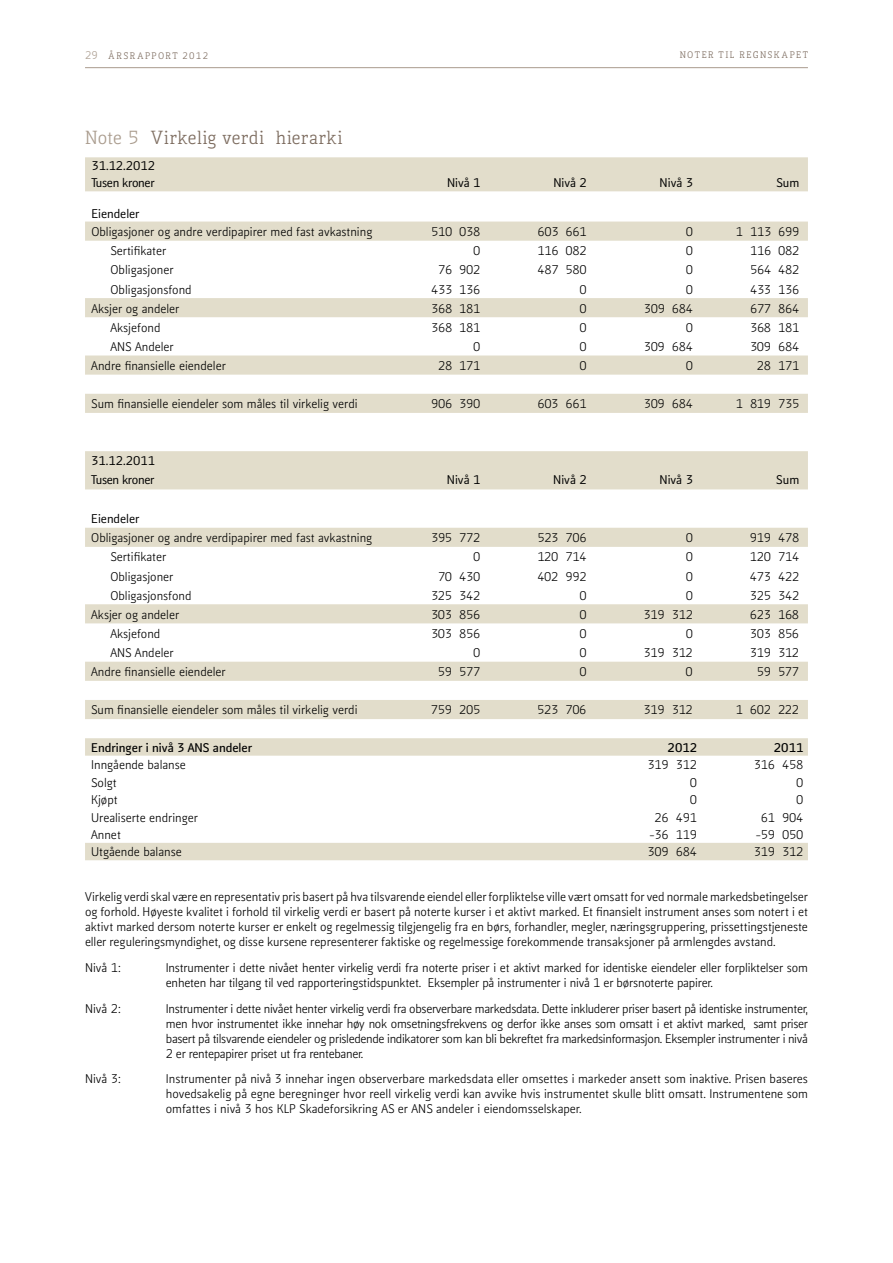
<style>
.page{position:relative;width:893px;height:1263px;background:#fff}
.page>*{position:absolute;margin:0;border:0;box-sizing:border-box;transform-origin:0 0}
.t1{font:18px "Kofi Pure Serif";letter-spacing:.03em;color:#7b6a5d}
.t2{font:12px/15px "Kofi Pure Sans";letter-spacing:-.005em;color:#000;text-align:justify}
.t3{font:500 12px/17px "Kofi Pure Sans";color:#000}
.t4{font:700 12px "Kofi Pure Sans";color:#000}
.t5{font:12px "Kofi Pure Serif";letter-spacing:-.02em;color:#000}
.t6{font:9px "Kofi Pure Serif";letter-spacing:.175em;color:#7b6a5d}
.t7{font:9px "Kofi Pure Serif";letter-spacing:.155em;color:#7b6a5d}
.s1{font-size:10.5px;color:#a99b8d}
.s2{color:#a99b8d}
</style>
<div class="page">
<hr style="left:85px;top:67px;width:723px;height:1px;background:#a99b8d">
<svg style="left:85px;top:157px;width:723px;height:703px"></svg>
<p class="t7" style="left:85px;top:50px;width:125px"><span class="s1">29</span> ÅRSRAPPORT 2012</p>
<p class="t6" style="left:680px;top:49px;width:130px">NOTER TIL REGNSKAPET</p>
<h1 class="t1" style="left:85px;top:126px;width:259px"><span class="s2">NOTE 5</span> VIRKELIG VERDI HIERARKI</h1>
<p class="t3" style="left:91px;top:157px;width:65px">31.12.2012<br>Tusen kroner</p>
<p class="t3" style="left:447px;top:174px;width:35px">N ivå 1</p>
<p class="t3" style="left:553px;top:174px;width:35px">N ivå 2</p>
<p class="t3" style="left:660px;top:174px;width:35px">N ivå 3</p>
<p class="t3" style="left:776px;top:174px;width:25px">Sum</p>
<p class="t3" style="left:91px;top:205px;width:50px">Eiendeler</p>
<p class="t2" style="left:91px;top:225px;width:282px">Obligasjoner og andre verdipapirer med fast avkastning</p>
<p class="t2" style="left:431px;top:225px;width:51px">510 038</p>
<p class="t2" style="left:537px;top:225px;width:51px">603 661</p>
<p class="t2" style="left:686px;top:225px;width:9px">0</p>
<p class="t2" style="left:736px;top:225px;width:65px">1 113 699</p>
<p class="t2" style="left:111px;top:244px;width:57px">Sertifikater</p>
<p class="t2" style="left:473px;top:244px;width:9px">0</p>
<p class="t2" style="left:537px;top:244px;width:51px">116 082</p>
<p class="t2" style="left:686px;top:244px;width:9px">0</p>
<p class="t2" style="left:750px;top:244px;width:51px">116 082</p>
<p class="t2" style="left:111px;top:263px;width:65px">Obligasjoner</p>
<p class="t2" style="left:438px;top:263px;width:44px">76 902</p>
<p class="t2" style="left:537px;top:263px;width:51px">487 580</p>
<p class="t2" style="left:686px;top:263px;width:9px">0</p>
<p class="t2" style="left:750px;top:263px;width:51px">564 482</p>
<p class="t2" style="left:110px;top:282px;width:83px">Obligasjonsfond</p>
<p class="t2" style="left:431px;top:282px;width:51px">433 136</p>
<p class="t2" style="left:579px;top:282px;width:9px">0</p>
<p class="t2" style="left:686px;top:282px;width:9px">0</p>
<p class="t2" style="left:750px;top:282px;width:51px">433 136</p>
<p class="t2" style="left:91px;top:301px;width:90px">Aksjer og andeler</p>
<p class="t2" style="left:431px;top:301px;width:51px">368 181</p>
<p class="t2" style="left:579px;top:301px;width:9px">0</p>
<p class="t2" style="left:644px;top:301px;width:51px">309 684</p>
<p class="t2" style="left:750px;top:301px;width:51px">677 864</p>
<p class="t2" style="left:110px;top:320px;width:52px">Aksjefond</p>
<p class="t2" style="left:431px;top:320px;width:51px">368 181</p>
<p class="t2" style="left:579px;top:320px;width:9px">0</p>
<p class="t2" style="left:686px;top:320px;width:9px">0</p>
<p class="t2" style="left:750px;top:320px;width:51px">368 181</p>
<p class="t2" style="left:110px;top:339px;width:65px">ANS Andeler</p>
<p class="t2" style="left:473px;top:339px;width:9px">0</p>
<p class="t2" style="left:579px;top:339px;width:9px">0</p>
<p class="t2" style="left:644px;top:339px;width:51px">309 684</p>
<p class="t2" style="left:750px;top:339px;width:51px">309 684</p>
<p class="t2" style="left:91px;top:358px;width:136px">Andre finansielle eiendeler</p>
<p class="t2" style="left:438px;top:358px;width:44px">28 171</p>
<p class="t2" style="left:579px;top:358px;width:9px">0</p>
<p class="t2" style="left:686px;top:358px;width:9px">0</p>
<p class="t2" style="left:757px;top:358px;width:44px">28 171</p>
<p class="t2" style="left:91px;top:397px;width:268px">Sum finansielle eiendeler som måles til virkelig verdi</p>
<p class="t2" style="left:431px;top:397px;width:51px">906 390</p>
<p class="t2" style="left:537px;top:397px;width:51px">603 661</p>
<p class="t2" style="left:644px;top:397px;width:51px">309 684</p>
<p class="t2" style="left:736px;top:397px;width:65px">1 819 735</p>
<p class="t3" style="left:91px;top:451px;width:65px;line-height:19.2px">31.12.2011<br>Tusen kroner</p>
<p class="t3" style="left:447px;top:471px;width:35px">N ivå 1</p>
<p class="t3" style="left:553px;top:471px;width:35px">N ivå 2</p>
<p class="t3" style="left:659px;top:471px;width:35px">N ivå 3</p>
<p class="t3" style="left:776px;top:471px;width:25px">Sum</p>
<p class="t3" style="left:91px;top:510px;width:50px">Eiendeler</p>
<p class="t2" style="left:91px;top:531px;width:282px">Obligasjoner og andre verdipapirer med fast avkastning</p>
<p class="t2" style="left:431px;top:531px;width:51px">395 772</p>
<p class="t2" style="left:537px;top:531px;width:51px">523 706</p>
<p class="t2" style="left:686px;top:531px;width:9px">0</p>
<p class="t2" style="left:750px;top:531px;width:51px">919 478</p>
<p class="t2" style="left:110px;top:550px;width:57px">Sertifikater</p>
<p class="t2" style="left:473px;top:550px;width:9px">0</p>
<p class="t2" style="left:537px;top:550px;width:51px">120 714</p>
<p class="t2" style="left:686px;top:550px;width:9px">0</p>
<p class="t2" style="left:750px;top:550px;width:51px">120 714</p>
<p class="t2" style="left:110px;top:569px;width:65px">Obligasjoner</p>
<p class="t2" style="left:438px;top:569px;width:44px">70 430</p>
<p class="t2" style="left:537px;top:569px;width:51px">402 992</p>
<p class="t2" style="left:686px;top:569px;width:9px">0</p>
<p class="t2" style="left:750px;top:569px;width:51px">473 422</p>
<p class="t2" style="left:110px;top:588px;width:83px">Obligasjonsfond</p>
<p class="t2" style="left:431px;top:588px;width:51px">325 342</p>
<p class="t2" style="left:579px;top:588px;width:9px">0</p>
<p class="t2" style="left:686px;top:588px;width:9px">0</p>
<p class="t2" style="left:750px;top:588px;width:51px">325 342</p>
<p class="t2" style="left:91px;top:607px;width:90px">Aksjer og andeler</p>
<p class="t2" style="left:431px;top:607px;width:51px">303 856</p>
<p class="t2" style="left:579px;top:607px;width:9px">0</p>
<p class="t2" style="left:644px;top:607px;width:51px">319 312</p>
<p class="t2" style="left:750px;top:607px;width:51px">623 168</p>
<p class="t2" style="left:110px;top:626px;width:52px">Aksjefond</p>
<p class="t2" style="left:431px;top:626px;width:51px">303 856</p>
<p class="t2" style="left:579px;top:626px;width:9px">0</p>
<p class="t2" style="left:686px;top:626px;width:9px">0</p>
<p class="t2" style="left:750px;top:626px;width:51px">303 856</p>
<p class="t2" style="left:110px;top:645px;width:65px">ANS Andeler</p>
<p class="t2" style="left:473px;top:645px;width:9px">0</p>
<p class="t2" style="left:579px;top:645px;width:9px">0</p>
<p class="t2" style="left:644px;top:645px;width:51px">319 312</p>
<p class="t2" style="left:750px;top:645px;width:51px">319 312</p>
<p class="t2" style="left:91px;top:665px;width:136px">Andre finansielle eiendeler</p>
<p class="t2" style="left:438px;top:665px;width:44px">59 577</p>
<p class="t2" style="left:579px;top:665px;width:9px">0</p>
<p class="t2" style="left:686px;top:665px;width:9px">0</p>
<p class="t2" style="left:757px;top:665px;width:44px">59 577</p>
<p class="t2" style="left:91px;top:703px;width:268px">Sum finansielle eiendeler som måles til virkelig verdi</p>
<p class="t2" style="left:431px;top:703px;width:51px">759 205</p>
<p class="t2" style="left:537px;top:703px;width:51px">523 706</p>
<p class="t2" style="left:644px;top:703px;width:51px">319 312</p>
<p class="t2" style="left:736px;top:703px;width:65px">1 602 222</p>
<p class="t4" style="left:91px;top:739px;width:162px">Endringer i nivå 3 ANS andeler</p>
<p class="t4" style="left:668px;top:739px;width:31px">2012</p>
<p class="t4" style="left:774px;top:739px;width:31px">2011</p>
<p class="t2" style="left:91px;top:758px;width:96px">Inngående balanse</p>
<p class="t2" style="left:647px;top:758px;width:51px">319 312</p>
<p class="t2" style="left:754px;top:758px;width:51px">316 458</p>
<p class="t2" style="left:91px;top:775px;width:27px">Solgt</p>
<p class="t2" style="left:690px;top:775px;width:9px">0</p>
<p class="t2" style="left:796px;top:775px;width:9px">0</p>
<p class="t2" style="left:91px;top:793px;width:28px">Kjøpt</p>
<p class="t2" style="left:690px;top:793px;width:9px">0</p>
<p class="t2" style="left:796px;top:793px;width:9px">0</p>
<p class="t2" style="left:91px;top:810px;width:108px">Urealiserte endringer</p>
<p class="t5" style="left:654px;top:810px;width:44px">26 491</p>
<p class="t5" style="left:761px;top:810px;width:44px">61 904</p>
<p class="t2" style="left:91px;top:827px;width:31px">Annet</p>
<p class="t2" style="left:649px;top:827px;width:49px">-36 119</p>
<p class="t2" style="left:756px;top:827px;width:49px">-59 050</p>
<p class="t2" style="left:91px;top:845px;width:92px">Utgående balanse</p>
<p class="t2" style="left:647px;top:845px;width:51px">309 684</p>
<p class="t2" style="left:754px;top:845px;width:51px">319 312</p>
<p class="t2" style="left:85px;top:890px;width:724px">Virkelig verdi skal være en representativ pris basert på hva tilsvarende eiendel eller forpliktelse ville vært omsatt for ved normale markedsbetingelser og forhold. Høyeste kvalitet i forhold til virkelig verdi er basert på noterte kurser i et aktivt marked. Et finansielt instrument anses som notert i et aktivt marked dersom noterte kurser er enkelt og regelmessig tilgjengelig fra en børs, forhandler, megler, næringsgruppering, prissettingstjeneste eller reguleringsmyndighet, og disse kursene representerer faktiske og regelmessige forekommende transaksjoner på armlengdes avstand.</p>
<p class="t2" style="left:85px;top:960px;width:37px">Nivå 1:</p>
<p class="t2" style="left:166px;top:960px;width:644px">Instrumenter i dette nivået henter virkelig verdi fra noterte priser i et aktivt marked for identiske eiendeler eller forpliktelser som enheten har tilgang til ved rapporteringstidspunktet. Eksempler på instrumenter i nivå 1 er børsnoterte papirer.</p>
<p class="t2" style="left:85px;top:1001px;width:37px">Nivå 2:</p>
<p class="t2" style="left:166px;top:1001px;width:644px">Instrumenter i dette nivået henter virkelig verdi fra observerbare markedsdata. Dette inkluderer priser basert på identiske instrumenter, men hvor instrumentet ikke innehar høy nok omsetningsfrekvens og derfor ikke anses som omsatt i et aktivt marked, samt priser basert på tilsvarende eiendeler og prisledende indikatorer som kan bli bekreftet fra markedsinformasjon. Eksempler instrumenter i nivå 2 er rentepapirer priset ut fra rentebaner.</p>
<p class="t2" style="left:85px;top:1072px;width:37px">Nivå 3:</p>
<p class="t2" style="left:166px;top:1072px;width:644px">Instrumenter på nivå 3 innehar ingen observerbare markedsdata eller omsettes i markeder ansett som inaktive. Prisen baseres hovedsakelig på egne beregninger hvor reell virkelig verdi kan avvike hvis instrumentet skulle blitt omsatt. Instrumentene som omfattes i nivå 3 hos KLP Skadeforsikring AS er ANS andeler i eiendomsselskaper.</p>
</div>
